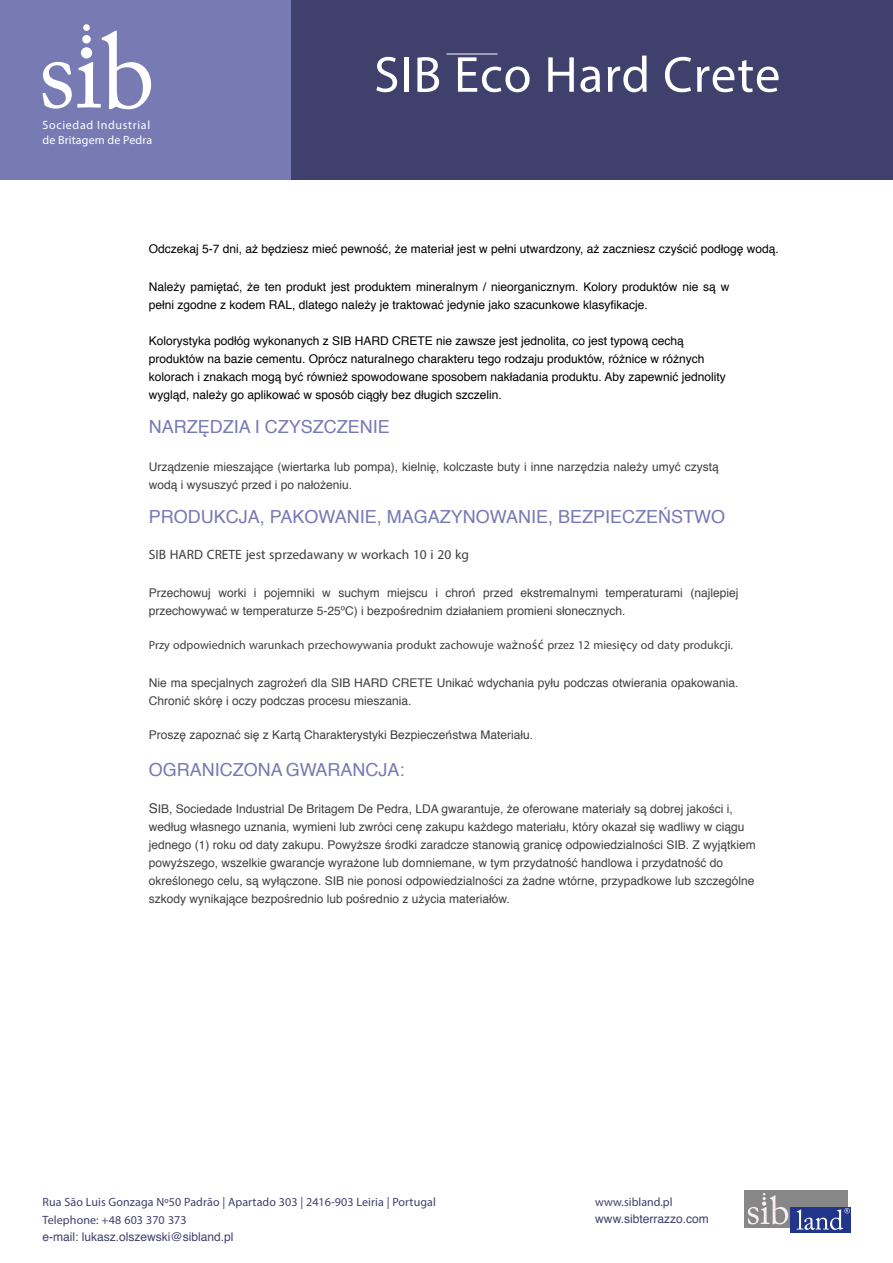
<style>
.page{position:relative;width:893px;height:1263px;background:#fff}
.page>*{position:absolute;margin:0;border:0;box-sizing:border-box;transform-origin:0 0}
.t1{font:51px "Myriad Pro";letter-spacing:.015em;color:#fff}
.t2{font:18px "Helvetica";color:#777ab3}
.t3{font:13.5px "Myriad Pro";color:#3e3f41}
.t4{font:12px/18px "Helvetica";color:#3e3f41}
.t5{font:12px/18px "Helvetica";color:#000}
.t6{font:12px "Myriad Pro";letter-spacing:.01em;color:#3f406b}
.t7{font:12px "Myriad Pro";color:#3e3f41}
.t8{font:12px "Helvetica";color:#3f406b}
.t9{font:12px/14.4px "Myriad Pro";letter-spacing:.055em;color:#fff}
.s1{font-family:"Lucida Grande"}
.s2{font-size:13.5px}
</style>
<div class="page">
<div style="left:0;top:0;width:302px;height:180px;background:#777ab3"></div>
<div style="left:291px;top:0;width:602px;height:180px;background:#3f406b"></div>
<div style="left:83px;top:24px;width:7px;height:7px;background:#fff;border-radius:50%"></div>
<svg style="left:42px;top:31px;width:109px;height:78px"></svg>
<hr style="left:446px;top:54px;width:51px;height:1px;background:#fff">
<div style="left:744px;top:1190px;width:104px;height:38px;background:#888787"></div>
<svg style="left:748px;top:1193px;width:40px;height:31px"></svg>
<div style="left:790px;top:1207px;width:61px;height:25px;background:#21368b"></div>
<svg style="left:797px;top:1208px;width:53px;height:22px"></svg>
<p class="t9" style="left:43px;top:118px;width:111px">Sociedad Industrial de Britagem de Pedra</p>
<h1 class="t1" style="left:374px;top:43px;width:408px">SIB Eco Hard Crete</h1>
<p class="t5" style="left:149px;top:241px;width:632px">Odczekaj 5-7 dni, aż będziesz mieć pewność, że materiał jest w pełni utwardzony, aż zaczniesz czyścić podłogę wodą.</p>
<p class="t5" style="left:149px;top:279px;width:582px">Należy pamiętać, że ten produkt jest produktem mineralnym / nieorganicznym. Kolory produktów nie są w pełni zgodne z kodem RAL, dlatego należy je traktować jedynie jako szacunkowe klasyfikacje.</p>
<p class="t5" style="left:149px;top:333px;width:579px">Kolorystyka podłóg wykonanych z SIB HARD CRETE nie zawsze jest jednolita, co jest typową cechą produktów na bazie cementu. Oprócz naturalnego charakteru tego rodzaju produktów, różnice w różnych kolorach i znakach mogą być również spowodowane sposobem nakładania produktu. Aby zapewnić jednolity wygląd, należy go aplikować w sposób ciągły bez długich szczelin.</p>
<h2 class="t2" style="left:149px;top:419px;width:243px">NARZĘDZIA I CZYSZCZENIE</h2>
<p class="t4" style="left:149px;top:459px;width:572px">Urządzenie mieszające (wiertarka lub pompa), kielnię, kolczaste buty i inne narzędzia należy umyć czystą wodą i wysuszyć przed i po nałożeniu.</p>
<h2 class="t2" style="left:149px;top:509px;width:578px">PRODUKCJA, PAKOWANIE, MAGAZYNOWANIE, BEZPIECZEŃSTWO</h2>
<p class="t3" style="left:149px;top:546px;width:322px">SIB HARD CRETE jest sprzedawany w workach 10 i 20 kg</p>
<p class="t4" style="left:149px;top:585px;width:591px">Przechowuj worki i pojemniki w suchym miejscu i chroń przed ekstremalnymi temperaturami (najlepiej przechowywać w temperaturze 5-25ºC) i bezpośrednim działaniem promieni słonecznych.</p>
<p class="t7" style="left:149px;top:638px;width:586px">Przy odpowiednich warunkach przechowywania produkt zachowuje wa<span class="s1">ż</span>no<span class="s1">ść</span> przez 12 miesi<span class="s1">ę</span>cy od daty produkcji.</p>
<p class="t4" style="left:149px;top:675px;width:591px">Nie ma specjalnych zagrożeń dla SIB HARD CRETE Unikać wdychania pyłu podczas otwierania opakowania.<br>Chronić skórę i oczy podczas procesu mieszania.</p>
<p class="t4" style="left:149px;top:727px;width:386px">Proszę zapoznać się z Kartą Charakterystyki Bezpieczeństwa Materiału.</p>
<h2 class="t2" style="left:149px;top:763px;width:257px">OGRANICZONA GWARANCJA:</h2>
<p class="t4" style="left:149px;top:801px;width:608px"><span class="s2">S</span>IB, Sociedade Industrial De Britagem De Pedra, LDA gwarantuje, że oferowane materiały są dobrej jakości i, według własnego uznania, wymieni lub zwróci cenę zakupu każdego materiału, który okazał się wadliwy w ciągu jednego (1) roku od daty zakupu. Powyższe środki zaradcze stanowią granicę odpowiedzialności SIB. Z wyjątkiem powyższego, wszelkie gwarancje wyrażone lub domniemane, w tym przydatność handlowa i przydatność do określonego celu, są wyłączone. SIB nie ponosi odpowiedzialności za żadne wtórne, przypadkowe lub szczególne szkody wynikające bezpośrednio lub pośrednio z użycia materiałów.</p>
<p class="t6" style="left:43px;top:1195px;width:395px">Rua São Luis Gonzaga Nº50 Padrão | Apartado 303 | 2416-903 Leiria | Portugal</p>
<p class="t6" style="left:43px;top:1213px;width:146px">Telephone: +48 603 370 373</p>
<p class="t8" style="left:43px;top:1232px;width:192px">e-mail: lukasz.olszewski@sibland.pl</p>
<p class="t6" style="left:595px;top:1195px;width:79px">www.sibland.pl</p>
<p class="t8" style="left:595px;top:1214px;width:115px">www.sibterrazzo.com</p>
</div>
